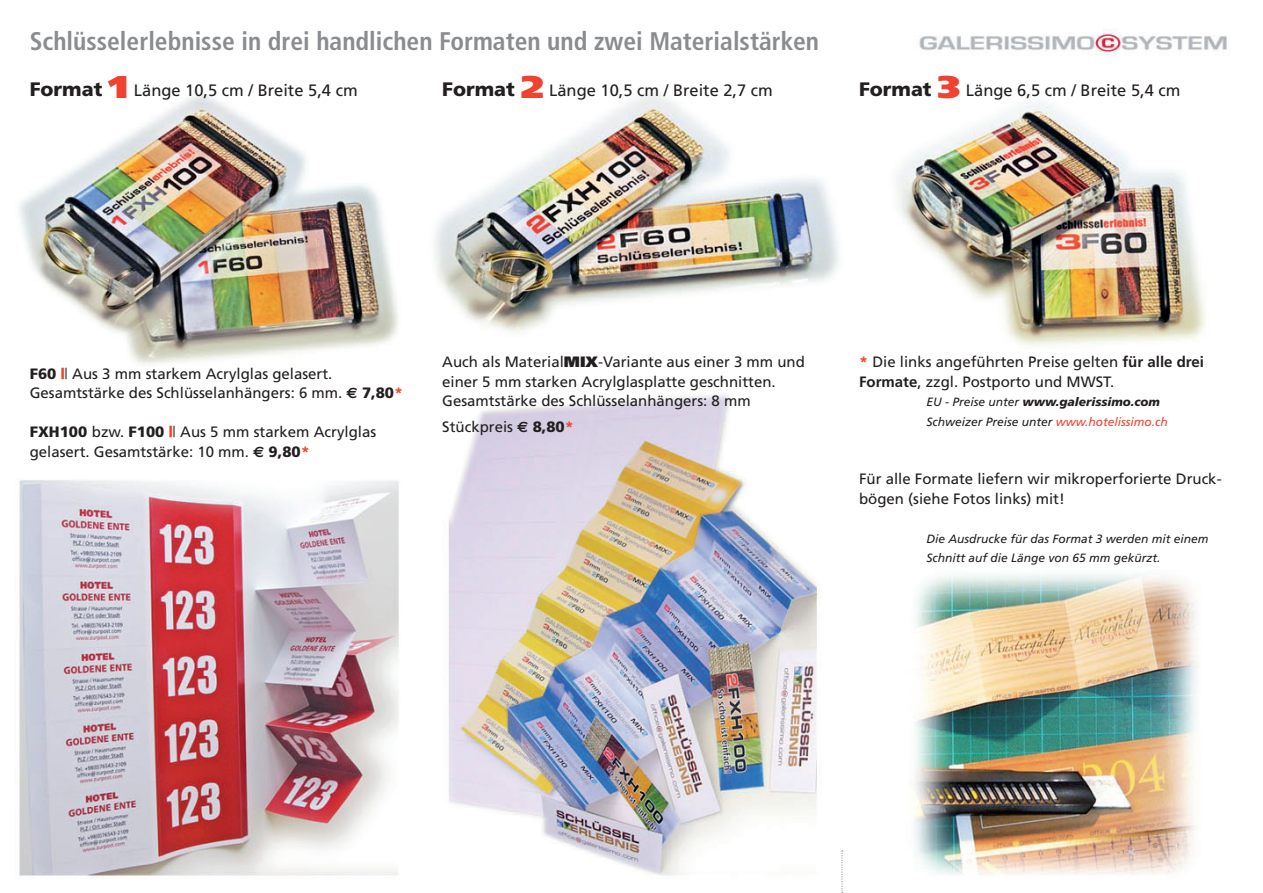
<style>
.page{position:relative;width:1263px;height:893px;background:#fff}
.page>*{position:absolute;margin:0;border:0;box-sizing:border-box;transform-origin:0 0}
.t1{font:700 condensed 25.5px "Frutiger";color:#8a8c8f}
.t2{font:16.5px "Frutiger";color:#231f20}
.t3{font:15px/19.5px "Frutiger";color:#231f20}
.t4{font:italic 12px/19.5px "Frutiger";color:#231f20}
.s1{font-weight:900;font-size:19.5px}
.s2{font-weight:900;font-size:31.5px;color:#ef4230}
.s3{font-weight:900}
.s4{font-weight:900;color:#ef4230}
.s5{font-weight:300}
.s6{font-family:"Euro Sans";font-weight:700}
.s7{font-weight:700}
.s8{color:#ef4230}
</style>
<div class="page">
<img style="left:19px;top:29px;width:1208px;height:864px">
<svg style="left:841px;top:850px;width:2px;height:43px"></svg>
<h1 class="t1" style="left:30px;top:26px;width:791px">Schlüsselerlebnisse in drei handlichen Formaten und zwei Materialstärken</h1>
<p class="t2" style="left:30px;top:81px;width:329px"><span class="s1">Format</span> <span class="s2">1</span> Länge 10,5 cm / Breite 5,4 cm</p>
<p class="t2" style="left:442px;top:81px;width:332px"><span class="s1">Format</span> <span class="s2">2</span> Länge 10,5 cm / Breite 2,7 cm</p>
<p class="t2" style="left:859px;top:81px;width:323px"><span class="s1">Format</span> <span class="s2">3</span> Länge 6,5 cm / Breite 5,4 cm</p>
<p class="t3" style="left:30px;top:363px;width:375px"><span class="s3">F60</span> <span class="s4">|</span><span class="s5">|</span> Aus 3 mm starkem Acrylglas gelasert.<br>Gesamtstärke des Schlüsselanhängers: 6 mm. <span class="s6">€</span> <span class="s3">7,80</span><span class="s4">*</span></p>
<p class="t3" style="left:30px;top:422px;width:348px"><span class="s3">FXH100</span> bzw. <span class="s3">F100</span> <span class="s4">|</span><span class="s5">|</span> Aus 5 mm starkem Acrylglas gelasert. Gesamtstärke: 10 mm. <span class="s6">€</span> <span class="s3">9,80</span><span class="s4">*</span></p>
<p class="t3" style="left:442px;top:352px;width:364px">Auch als Material<span class="s3">MIX</span>-Variante aus einer 3 mm und einer 5 mm starken Acrylglasplatte geschnitten.<br>Gesamtstärke des Schlüsselanhängers: 8 mm</p>
<p class="t3" style="left:442px;top:417px;width:133px">Stückpreis <span class="s6">€</span> <span class="s3">8,80</span><span class="s4">*</span></p>
<p class="t3" style="left:859px;top:352px;width:346px"><span class="s4">*</span> Die links angeführten Preise gelten <span class="s7">für alle drei<br>Formate</span>, zzgl. Postporto und MWST.</p>
<p class="t4" style="left:926px;top:392px;width:243px">EU - Preise unter <span class="s3">www.galerissimo.com<br></span>Schweizer Preise unter <span class="s8">www.hotelissimo.ch</span></p>
<p class="t3" style="left:859px;top:469px;width:364px">Für alle Formate liefern wir mikroperforierte Druck&shy;bögen (siehe Fotos links) mit!</p>
<p class="t4" style="left:926px;top:529px;width:284px">Die Ausdrucke für das Format 3 werden mit einem<br>Schnitt auf die Länge von 65 mm gekürzt.</p>
</div>
